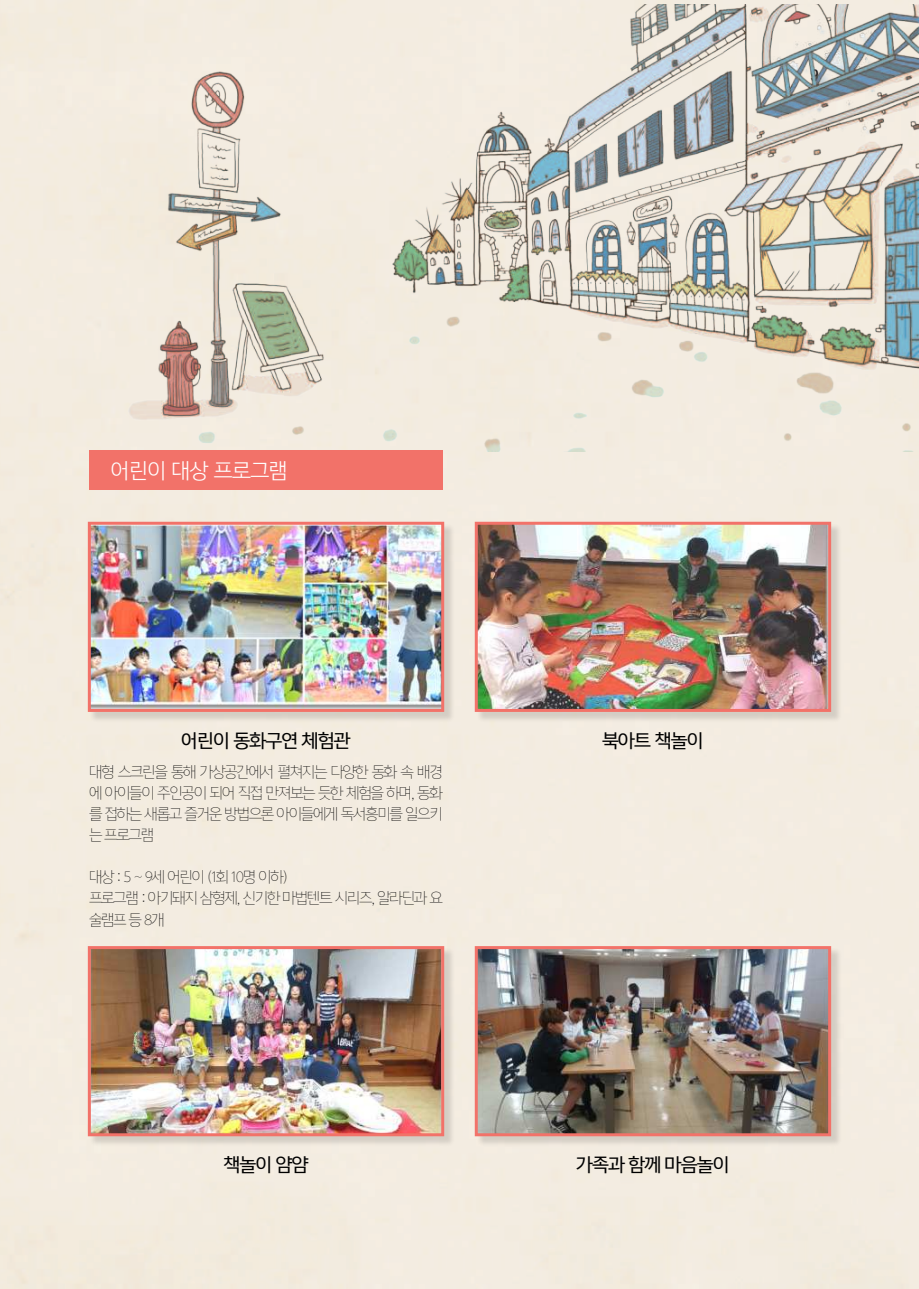
<style>
.page{position:relative;width:919px;height:1289px;background:#fff}
.page>*{position:absolute;margin:0;border:0;box-sizing:border-box;transform-origin:0 0}
.t1{font:21px "Yoon Gothic Pro 730";letter-spacing:-.025em;color:#fff}
.t2{font:18px "Yoon Gothic Pro 750";letter-spacing:-.05em;color:#000}
.t3{font:15px/21px "Yoon Gothic Pro 710";letter-spacing:-.05em;color:#000;text-align:justify}
.t4{font:15px "Jatgbv 40";color:#231f20}
</style>
<div class="page">
<div style="left:0;top:0;width:918px;height:1288px;background:#f3ece1"></div>
<div style="left:89px;top:451px;width:353px;height:39px;background:#f27269"></div>
<div style="left:89px;top:523px;width:366px;height:199px;background:#231f20;opacity:.15"></div>
<img style="left:92px;top:525px;width:348px;height:183px">
<div style="left:88px;top:521px;width:356px;height:191px;border:3px solid #f27269"></div>
<div style="left:476px;top:523px;width:365px;height:199px;background:#231f20;opacity:.15"></div>
<img style="left:478px;top:525px;width:349px;height:183px">
<div style="left:474px;top:521px;width:357px;height:191px;border:3px solid #f27269"></div>
<div style="left:476px;top:947px;width:365px;height:199px;background:#231f20;opacity:.15"></div>
<img style="left:478px;top:950px;width:349px;height:182px">
<div style="left:474px;top:946px;width:357px;height:190px;border:3px solid #f27269"></div>
<div style="left:89px;top:947px;width:366px;height:199px;background:#231f20;opacity:.15"></div>
<img style="left:92px;top:950px;width:348px;height:182px">
<div style="left:88px;top:946px;width:356px;height:190px;border:3px solid #f27269"></div>
<img style="left:89px;top:4px;width:829px;height:447px">
<p class="t4" style="left:810px;top:69px;width:10px">9</p>
<h1 class="t1" style="left:111px;top:457px;width:179px">어린이 대상 프로그램</h1>
<p class="t2" style="left:181px;top:728px;width:171px">어린이 동화구연 체험관</p>
<p class="t3" style="left:89px;top:761px;width:355px">대형 스크린을 통해 가상공간에서 펼쳐지는 다양한 동화 속 배경 에 아이들이 주인공이 되어 직접 만져보는 듯한 체험을 하며, 동화 를 접하는 새롭고 즐거운 방법으론 아이들에게 독서흥미를 일으키 는 프로그램</p>
<p class="t3" style="left:89px;top:866px;width:355px;text-align:left">대상 : 5 ~ 9세 어린이 (1회 10명 이하)<br>프로그램 : 아기돼지 삼형제, 신기한 마법텐트 시리즈, 알라딘과 요 술램프 등 8개</p>
<p class="t2" style="left:223px;top:1152px;width:87px">책놀이 얌얌</p>
<p class="t2" style="left:602px;top:728px;width:103px">북아트 책놀이</p>
<p class="t2" style="left:576px;top:1152px;width:155px">가족과 함께 마음놀이</p>
</div>
